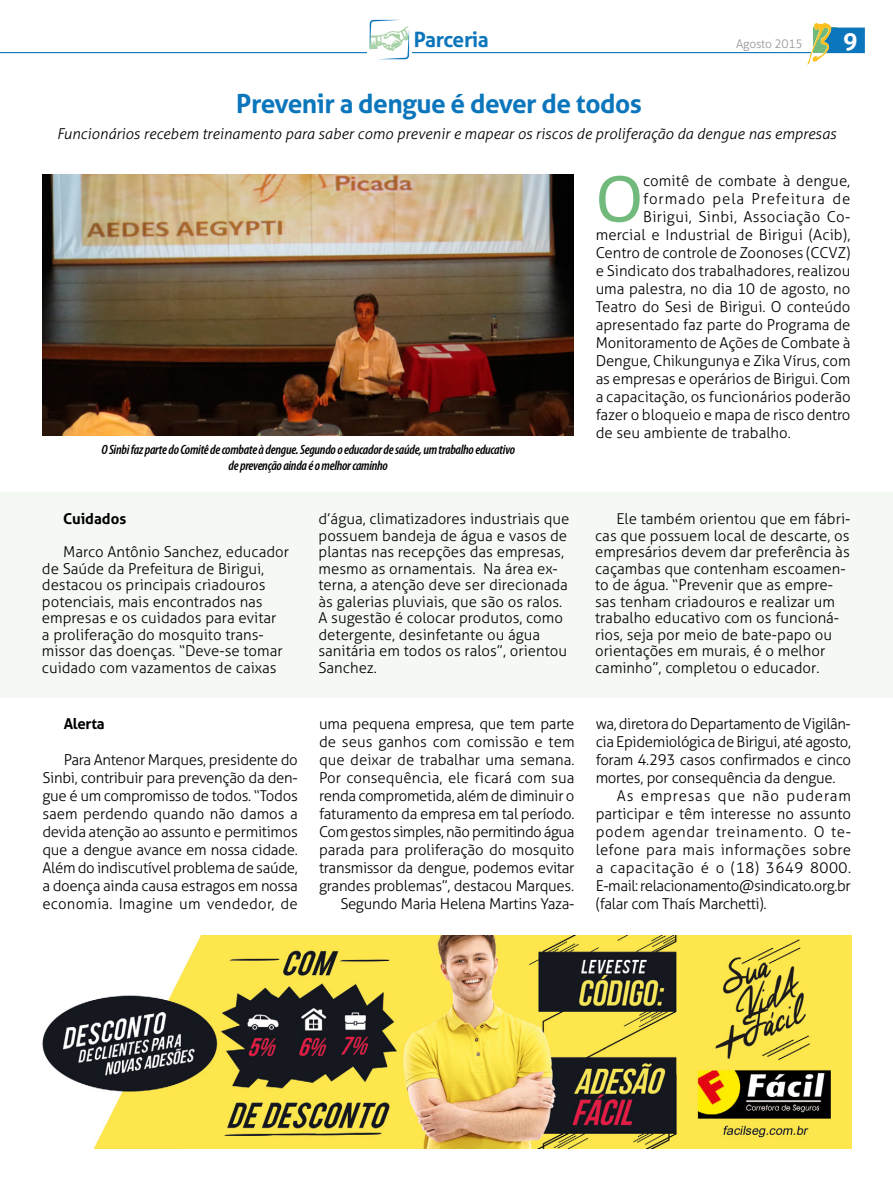
<style>
.page{position:relative;width:893px;height:1191px;background:#fff}
.page>*{position:absolute;margin:0;border:0;box-sizing:border-box;transform-origin:0 0}
.t1{font:71.7px "Calibri";color:#71ba7b}
.t2{font:700 26.25px "Aller";letter-spacing:-.02em;color:#0c76bc}
.t3{font:700 24px "Aller";color:#fff}
.t4{font:700 21px "Aller";letter-spacing:-.02em;color:#0c76bc}
.t5{font:300 15px/16.5px "Aller";color:#000;text-align:justify}
.t6{font:300 15px/18px "Aller";letter-spacing:-.02em;color:#000;text-align:right}
.t7{font:italic 300 15px "Aller";color:#000}
.t8{font:300 15px "Aller";letter-spacing:.025em;color:#000}
.t9{font:300 15px "Aller";letter-spacing:.06em;color:#000}
.t10{font:700 15px "Aller";letter-spacing:-.01em;color:#000}
.t11{font:italic 600 condensed 13.5px/16.2px "Myriad Pro";letter-spacing:-.02em;color:#000;text-align:center}
.t12{font:300 12px "Aller";letter-spacing:-.02em;color:#94969a}
</style>
<div class="page">
<hr style="left:0;top:52px;width:812px;height:1px;background:#0c76bc">
<svg style="left:807px;top:23px;width:58px;height:42px"></svg>
<img style="left:43px;top:175px;width:531px;height:260px">
<img style="left:42px;top:935px;width:809px;height:214px">
<div style="left:0;top:492px;width:893px;height:205px;background:#f4f9f3"></div>
<svg style="left:367px;top:47px;width:44px;height:7px"></svg>
<svg style="left:370px;top:20px;width:39px;height:39px"></svg>
<h3 class="t4" style="left:414px;top:27px;width:77px">Parceria</h3>
<p class="t12" style="left:736px;top:37px;width:68px">Agosto 2015</p>
<h3 class="t3" style="left:843px;top:26px;width:16px">9</h3>
<h2 class="t2" style="left:236px;top:87px;width:407px">Prevenir a dengue é dever de todos</h2>
<p class="t7" style="left:57px;top:124px;width:781px">Funcionários recebem treinamento para saber como prevenir e mapear os riscos de proliferação da dengue nas empresas</p>
<p class="t11" style="left:101px;top:442px;width:415px">O Sinbi faz parte do Comitê de combate à dengue. Segundo o educador de saúde, um trabalho educativo de prevenção ainda é o melhor caminho</p>
<h1 class="t1" style="left:596px;top:148px;width:49px">O</h1>
<p class="t5" style="left:643px;top:172px;width:209px">comitê de combate à dengue,</p>
<p class="t9" style="left:643px;top:189px;width:209px">formado pela Prefeitura de</p>
<p class="t8" style="left:643px;top:207px;width:209px">Birigui, Sinbi, Associação Co-</p>
<p class="t5" style="left:596px;top:226px;width:256px">mercial e Industrial de Birigui (Acib),</p>
<p class="t5" style="left:596px;top:244px;width:256px">Centro de controle de Zoonoses (CCVZ)</p>
<p class="t5" style="left:596px;top:262px;width:256px">e Sindicato dos trabalhadores, realizou</p>
<p class="t5" style="left:596px;top:280px;width:256px">uma palestra, no dia 10 de agosto, no</p>
<p class="t5" style="left:596px;top:298px;width:256px">Teatro do Sesi de Birigui. O conteúdo</p>
<p class="t5" style="left:596px;top:316px;width:256px">apresentado faz parte do Programa de</p>
<p class="t5" style="left:596px;top:334px;width:256px">Monitoramento de Ações de Combate à</p>
<p class="t5" style="left:596px;top:352px;width:256px">Dengue, Chikungunya e Zika Vírus, com</p>
<p class="t5" style="left:596px;top:370px;width:256px">as empresas e operários de Birigui. Com</p>
<p class="t5" style="left:596px;top:388px;width:256px">a capacitação, os funcionários poderão</p>
<p class="t5" style="left:596px;top:406px;width:256px">fazer o bloqueio e mapa de risco dentro</p>
<p class="t5" style="left:596px;top:424px;width:197px">de seu ambiente de trabalho.</p>
<p class="t10" style="left:63px;top:510px;width:65px">Cuidados</p>
<p class="t5" style="left:42px;top:544px;width:249px;text-align:left;text-indent:21px">Marco Antônio Sanchez, educador de Saúde da Prefeitura de Birigui, destacou os principais criadouros potenciais, mais encontrados nas empresas e os cuidados para evitar<br>a proliferação do mosquito trans&shy;missor das doenças. “Deve-se tomar cuidado com vazamentos de caixas</p>
<p class="t10" style="left:64px;top:715px;width:42px">Alerta</p>
<p class="t5" style="left:42px;top:751px;width:257px;line-height:18px;text-indent:21px">Para Antenor Marques, presidente do Sinbi, contribuir para prevenção da den&shy;gue é um compromisso de todos. “Todos saem perdendo quando não damos a devida atenção ao assunto e permitimos que a dengue avance em nossa cidade.<br>Além do indiscutível problema de saúde, a doença ainda causa estragos em nossa economia. Imagine um vendedor, de</p>
<p class="t5" style="left:318px;top:511px;width:252px;text-align:left">d’água, climatizadores industriais que possuem bandeja de água e vasos de plantas nas recepções das empresas, mesmo as ornamentais. Na área ex&shy;terna, a atenção deve ser direcionada às galerias pluviais, que são os ralos.<br>A sugestão é colocar produtos, como detergente, desinfetante ou água sanitária em todos os ralos”, orientou Sanchez.</p>
<p class="t5" style="left:595px;top:511px;width:257px;text-align:left;text-indent:21px">Ele também orientou que em fábri&shy;cas que possuem local de descarte, os empresários devem dar preferência às caçambas que contenham escoamen&shy;to de água. “Prevenir que as empre&shy;sas tenham criadouros e realizar um trabalho educativo com os funcioná&shy;rios, seja por meio de bate-papo ou orientações em murais, é o melhor caminho”, completou o educador.</p>
<p class="t6" style="left:319px;top:715px;width:257px">uma pequena empresa, que tem parte de seus ganhos com comissão e tem que deixar de trabalhar uma semana.<br>Por consequência, ele ficará com sua renda comprometida, além de diminuir o faturamento da empresa em tal período.<br>Com gestos simples, não permitindo água parada para proliferação do mosquito transmissor da dengue, podemos evitar grandes problemas”, destacou Marques.<br>Segundo Maria Helena Martins Yaza-</p>
<p class="t5" style="left:596px;top:715px;width:257px;line-height:18px">wa, diretora do Departamento de Vigilân&shy;cia Epidemiológica de Birigui, até agosto, foram 4.293 casos confirmados e cinco mortes, por consequência da dengue.</p>
<p class="t5" style="left:596px;top:787px;width:257px;line-height:18px;text-indent:21px">As empresas que não puderam participar e têm interesse no assunto podem agendar treinamento. O te&shy;lefone para mais informações sobre a capacitação é o (18) 3649 8000.<br>E-mail: relacionamento@sindicato.org.br (falar com Thaís Marchetti).</p>
</div>
